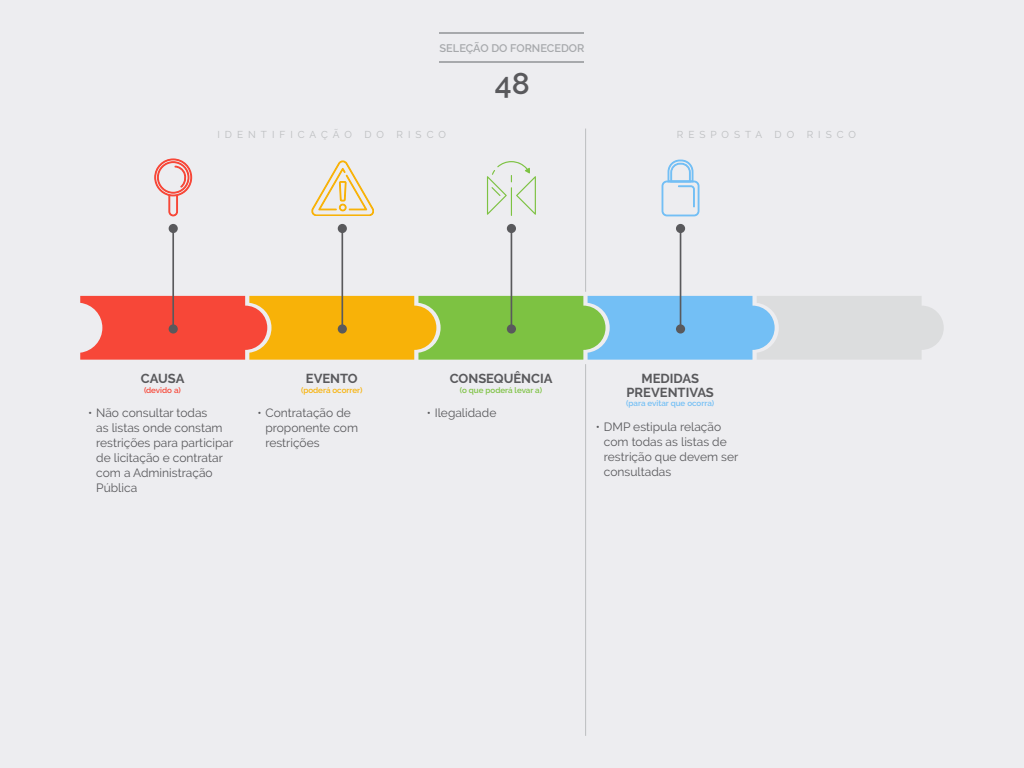
<style>
.page{position:relative;width:1024px;height:768px;background:#ededf0}
.page>*{position:absolute;margin:0;border:0;box-sizing:border-box;transform-origin:0 0}
.t1{font:600 30px "Raleway";color:#59595c}
.t2{font:700 13px/14px "Raleway";color:#59595c;text-align:center}
.t3{font:12px/15px "Raleway";color:#59595c}
.t4{font:600 11px "Raleway";color:#a7a9ac}
.t5{font:10px "Raleway";letter-spacing:.5em;color:#bcbec0}
.t6{font:600 8px "Raleway";color:#73bff5}
.t7{font:600 8px "Raleway";color:#7dc242}
.t8{font:600 8px "Raleway";color:#f8b208}
.t9{font:600 8px "Raleway";color:#f74738}
</style>
<div class="page">
<hr style="left:172px;top:228px;width:2px;height:102px;background:#59595c">
<hr style="left:341px;top:228px;width:2px;height:102px;background:#59595c">
<hr style="left:511px;top:228px;width:1px;height:102px;background:#59595c">
<hr style="left:680px;top:228px;width:1px;height:102px;background:#59595c">
<div style="left:676px;top:224px;width:9px;height:9px;background:#59595c;border-radius:50%"></div>
<svg style="left:662px;top:160px;width:37px;height:56px"></svg>
<hr style="left:585px;top:129px;width:1px;height:163px;background:#bcbec0">
<hr style="left:585px;top:364px;width:1px;height:372px;background:#bcbec0">
<div style="left:169px;top:224px;width:9px;height:9px;background:#59595c;border-radius:50%"></div>
<svg style="left:311px;top:161px;width:63px;height:55px"></svg>
<svg style="left:487px;top:161px;width:49px;height:55px"></svg>
<svg style="left:155px;top:159px;width:37px;height:57px"></svg>
<div style="left:338px;top:224px;width:9px;height:9px;background:#59595c;border-radius:50%"></div>
<div style="left:507px;top:224px;width:9px;height:9px;background:#59595c;border-radius:50%"></div>
<hr style="left:440px;top:61px;width:144px;height:1px;background:#a7a9ac">
<hr style="left:440px;top:32px;width:144px;height:1px;background:#a7a9ac">
<svg style="left:80px;top:296px;width:864px;height:64px;background:#c1ae7e"></svg>
<p class="t4" style="left:440px;top:42px;width:146px">SELEÇÃO DO FORNECEDOR</p>
<h1 class="t1" style="left:495px;top:67px;width:36px">48</h1>
<p class="t5" style="left:217px;top:129px;width:136px">IDENTIFICAÇÃO</p>
<p class="t5" style="left:364px;top:129px;width:21px">D O</p>
<p class="t5" style="left:397px;top:129px;width:51px">RISCO</p>
<p class="t5" style="left:677px;top:129px;width:119px">RESPOSTA DO</p>
<p class="t5" style="left:807px;top:129px;width:51px">RISCO</p>
<p class="t2" style="left:306px;top:371px;width:53px">EVENTO</p>
<p class="t2" style="left:450px;top:371px;width:104px">CONSEQUÊNCIA</p>
<p class="t2" style="left:627px;top:371px;width:89px">MEDIDAS<br>PREVENTIVAS</p>
<p class="t2" style="left:141px;top:371px;width:45px">CAUSA</p>
<p class="t9" style="left:144px;top:385px;width:38px">(devido a)</p>
<p class="t8" style="left:301px;top:385px;width:63px">(poderá ocorrer)</p>
<p class="t7" style="left:460px;top:385px;width:84px">(o que poderá levar a)</p>
<p class="t3" style="left:96px;top:405px;width:139px;text-indent:-8px">• Não consultar todas<br>as listas onde constam restrições para participar de licitação e contratar com a Administração<br>Pública</p>
<p class="t3" style="left:266px;top:405px;width:94px;text-indent:-8px">• Contratação de proponente com restrições</p>
<p class="t3" style="left:427px;top:405px;width:71px">• Ilegalidade</p>
<p class="t6" style="left:626px;top:398px;width:89px">(para evitar que ocorra)</p>
<p class="t3" style="left:604px;top:419px;width:136px;text-indent:-8px">• DMP estipula relação com todas as listas de restrição que devem ser consultadas</p>
</div>
